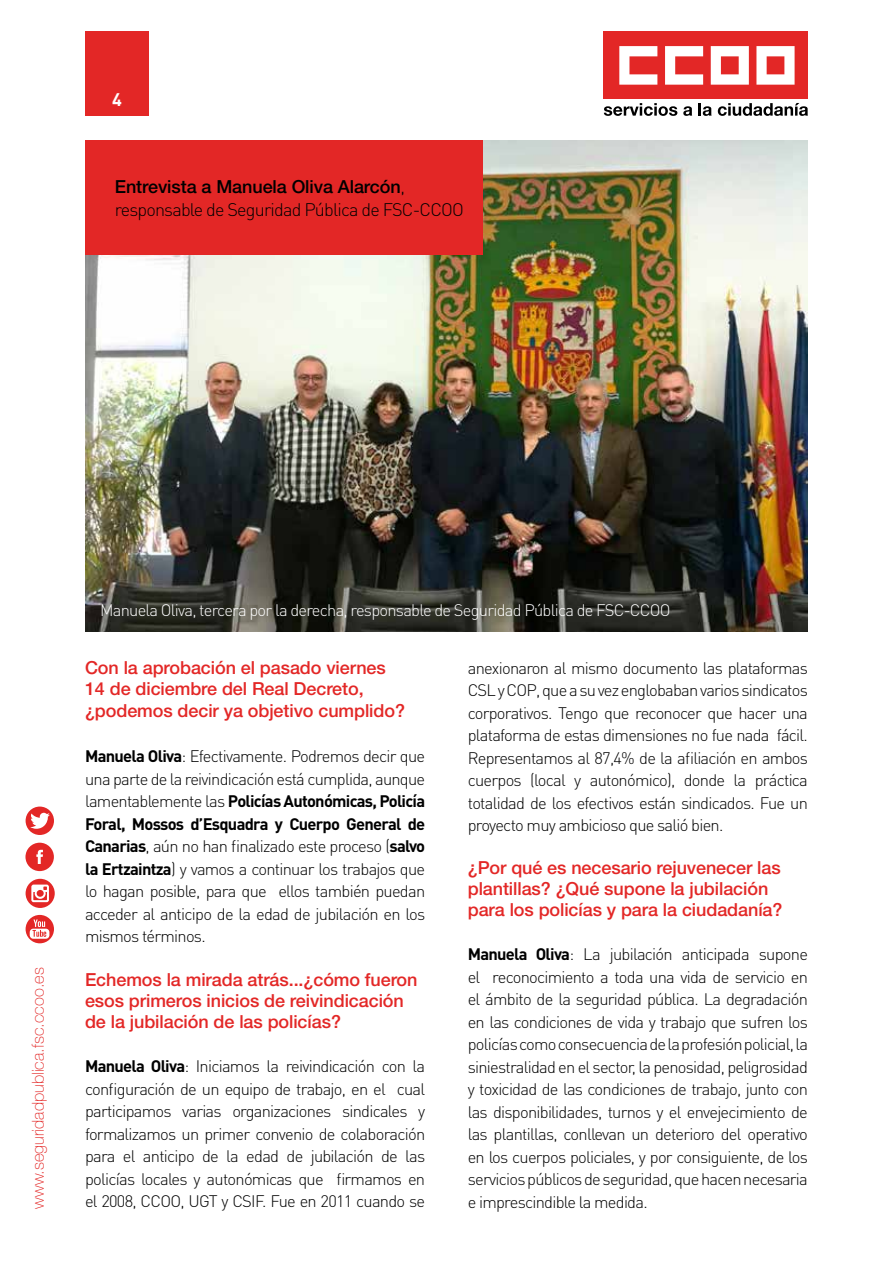
<style>
.page{position:relative;width:893px;height:1263px;background:#fff}
.page>*{position:absolute;margin:0;border:0;box-sizing:border-box;transform-origin:0 0}
.t1{font:500 18px/21px "Helvetica Neue LT Std";letter-spacing:-.005em;color:#e32726}
.t2{font:300 18px "DIN Pro";letter-spacing:-.045em;color:#000}
.t3{font:500 18px "Helvetica Neue LT Std";letter-spacing:-.005em;color:#000}
.t4{font:700 18px "DIN Pro";color:#fff}
.t5{font:300 16.5px/22.5px "DIN Pro";letter-spacing:-.045em;color:#000;text-align:justify}
.t6{font:300 16.5px "DIN Pro";letter-spacing:-.045em;color:#fff}
.t7{font:100 16.5px "Helvetica Neue LT Std";color:#e32726}
.s1{font-family:"DIN Pro";font-weight:300}
.s2{font-weight:700}
</style>
<div class="page">
<div style="left:85px;top:32px;width:64px;height:84px;background:#e32726"></div>
<svg style="left:604px;top:103px;width:73px;height:13px"></svg>
<svg style="left:683px;top:106px;width:9px;height:10px"></svg>
<svg style="left:699px;top:103px;width:13px;height:13px"></svg>
<svg style="left:718px;top:103px;width:90px;height:13px"></svg>
<div style="left:604px;top:32px;width:204px;height:67px;background:#e32726"></div>
<svg style="left:619px;top:46px;width:38px;height:39px"></svg>
<svg style="left:665px;top:46px;width:38px;height:39px"></svg>
<svg style="left:711px;top:46px;width:38px;height:39px"></svg>
<svg style="left:756px;top:46px;width:39px;height:39px"></svg>
<svg style="left:26px;top:806px;width:28px;height:29px"></svg>
<svg style="left:26px;top:915px;width:28px;height:28px"></svg>
<svg style="left:25px;top:843px;width:29px;height:28px"></svg>
<div style="left:26px;top:879px;width:29px;height:29px;background:#e32726;border-radius:50%"></div>
<svg style="left:31px;top:884px;width:18px;height:18px"></svg>
<img style="left:85px;top:140px;width:723px;height:491px">
<div style="left:85px;top:140px;width:398px;height:115px;background:#e32726"></div>
<p class="t4" style="left:112px;top:88px;width:11px">4</p>
<p class="t3" style="left:115px;top:176px;width:292px">Entrevista a Manuela Oliva Alarcón<span class="s1">,</span></p>
<p class="t2" style="left:115px;top:197px;width:350px">responsable de Seguridad Pública de FSC-CCOO</p>
<p class="t7" style="left:29px;top:1208px;width:243px;rotate:-90deg">www.seguridadpublica.fsc.ccoo.es</p>
<p class="t6" style="left:100px;top:599px;width:572px">Manuela Oliva, tercera por la derecha, responsable de Seguridad Pública de FSC-CCOO</p>
<p class="t1" style="left:85px;top:656px;width:321px;line-height:21.8px">Con la aprobación el pasado viernes<br>14 de diciembre del Real Decreto, ¿podemos decir ya objetivo cumplido?</p>
<p class="t5" style="left:85px;top:744px;width:342px"><span class="s2">Manuela Oliva</span>: Efectivamente. Podremos decir que una parte de la reivindicación está cumplida, aunque lamentablemente las <span class="s2">Policías Autonómicas, Policía Foral, Mossos d’Esquadra y Cuerpo General de Canarias</span>, aún no han finalizado este proceso (<span class="s2">salvo la Ertzaintza</span>) y vamos a continuar los trabajos que lo hagan posible, para que ellos también puedan acceder al anticipo de la edad de jubilación en los mismos términos.</p>
<p class="t1" style="left:85px;top:968px;width:334px">Echemos la mirada atrás...¿cómo fueron esos primeros inicios de reivindicación de la jubilación de las policías?</p>
<p class="t5" style="left:85px;top:1054px;width:342px"><span class="s2">Manuela Oliva</span>: Iniciamos la reivindicación con la configuración de un equipo de trabajo, en el cual participamos varias organizaciones sindicales y formalizamos un primer convenio de colaboración para el anticipo de la edad de jubilación de las policías locales y autonómicas que firmamos en el 2008, CCOO, UGT y CSIF. Fue en 2011 cuando se</p>
<p class="t5" style="left:468px;top:656px;width:342px">anexionaron al mismo documento las plataformas CSL y COP, que a su vez englobaban varios sindicatos corporativos. Tengo que reconocer que hacer una plataforma de estas dimensiones no fue nada fácil.<br>Representamos al 87,4% de la afiliación en ambos cuerpos (local y autonómico), donde la práctica totalidad de los efectivos están sindicados. Fue un proyecto muy ambicioso que salió bien.</p>
<p class="t1" style="left:468px;top:857px;width:316px">¿Por qué es necesario rejuvenecer las plantillas? ¿Qué supone la jubilación para los policías y para la ciudadanía?</p>
<p class="t5" style="left:468px;top:942px;width:342px"><span class="s2">Manuela Oliva</span>: La jubilación anticipada supone el reconocimiento a toda una vida de servicio en el ámbito de la seguridad pública. La degradación en las condiciones de vida y trabajo que sufren los policías como consecuencia de la profesión policial, la siniestralidad en el sector, la penosidad, peligrosidad y toxicidad de las condiciones de trabajo, junto con las disponibilidades, turnos y el envejecimiento de las plantillas, conllevan un deterioro del operativo en los cuerpos policiales, y por consiguiente, de los servicios públicos de seguridad, que hacen necesaria e imprescindible la medida.</p>
</div>
